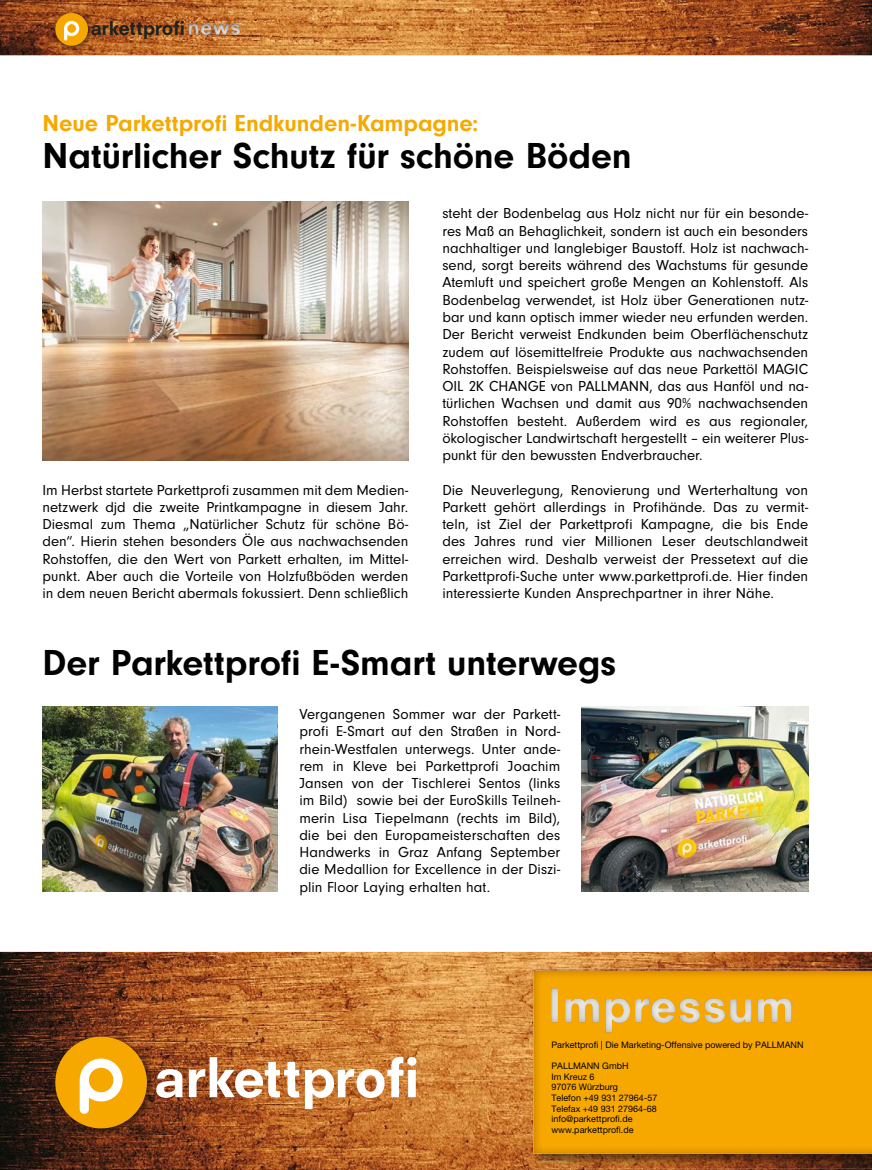
<style>
.page{position:relative;width:872px;height:1170px;background:#fff}
.page>*{position:absolute;margin:0;border:0;box-sizing:border-box;transform-origin:0 0}
.t1{font:800 53.25px "Neuzeit S";letter-spacing:-.005em;color:#fff}
.t2{font:700 37.5px "Neuzeit Gro";letter-spacing:-.005em;color:#000}
.t3{font:700 24px "Neuzeit Gro";letter-spacing:-.005em;color:#f6a900}
.t4{font:800 18.9px "Neuzeit S";letter-spacing:-.005em;color:#1f221e}
.t5{font:15px/17.2px "Neuzeit Gro";color:#000}
.t6{font:9px/10.5px "Helvetica Neue LT Std";color:#000}
</style>
<div class="page">
<img style="left:0;top:0;width:872px;height:55px">
<img style="left:189px;top:24px;width:41px;height:11px">
<svg style="left:230px;top:24px;width:10px;height:11px"></svg>
<img style="left:52px;top:10px;width:42px;height:42px">
<div style="left:55px;top:13px;width:33px;height:33px;background:#f7a800;border-radius:50%"></div>
<svg style="left:64px;top:21px;width:15px;height:20px"></svg>
<img style="left:0;top:951px;width:872px;height:218px">
<img style="left:54px;top:1034px;width:101px;height:102px">
<div style="left:55px;top:1036px;width:92px;height:92px;background:#f7a800;border-radius:50%"></div>
<svg style="left:80px;top:1058px;width:43px;height:55px"></svg>
<img style="left:531px;top:968px;width:341px;height:199px">
<img style="left:533px;top:970px;width:339px;height:183px">
<img style="left:551px;top:1022px;width:240px;height:10px">
<img style="left:551px;top:988px;width:240px;height:34px">
<img style="left:43px;top:201px;width:365px;height:259px">
<img style="left:43px;top:707px;width:235px;height:184px">
<img style="left:581px;top:707px;width:227px;height:184px">
<p class="t4" style="left:90px;top:16px;width:96px">arkettprofi</p>
<h3 class="t3" style="left:43px;top:109px;width:437px">Neue Parkettprofi Endkunden-Kampagne:</h3>
<h2 class="t2" style="left:43px;top:135px;width:590px">Natürlicher Schutz für schöne Böden</h2>
<p class="t5" style="left:43px;top:481px;width:367px">Im Herbst startete Parkettprofi zusammen mit dem Medien&shy;netzwerk djd die zweite Printkampagne in diesem Jahr.<br>Diesmal zum Thema „Natürlicher Schutz für schöne Bö&shy;den“. Hierin stehen besonders Öle aus nachwachsenden Rohstoffen, die den Wert von Parkett erhalten, im Mittel&shy;punkt. Aber auch die Vorteile von Holzfußböden werden in dem neuen Bericht abermals fokussiert. Denn schließlich</p>
<p class="t5" style="left:442px;top:205px;width:367px">steht der Bodenbelag aus Holz nicht nur für ein besonde&shy;res Maß an Behaglichkeit, sondern ist auch ein besonders nachhaltiger und langlebiger Baustoff. Holz ist nachwach&shy;send, sorgt bereits während des Wachstums für gesunde Atemluft und speichert große Mengen an Kohlenstoff. Als Bodenbelag verwendet, ist Holz über Generationen nutz&shy;bar und kann optisch immer wieder neu erfunden werden.<br>Der Bericht verweist Endkunden beim Oberflächenschutz zudem auf lösemittelfreie Produkte aus nachwachsenden Rohstoffen. Beispielsweise auf das neue Parkettöl MAGIC OIL 2K CHANGE von PALLMANN, das aus Hanföl und na&shy;türlichen Wachsen und damit aus 90% nachwachsenden Rohstoffen besteht. Außerdem wird es aus regionaler, ökologischer Landwirtschaft hergestellt – ein weiterer Plus&shy;punkt für den bewussten Endverbraucher.</p>
<p class="t5" style="left:442px;top:481px;width:367px;text-align:justify">Die Neuverlegung, Renovierung und Werterhaltung von Parkett gehört allerdings in Profihände. Das zu vermit&shy;teln, ist Ziel der Parkettprofi Kampagne, die bis Ende des Jahres rund vier Millionen Leser deutschlandweit erreichen wird. Deshalb verweist der Pressetext auf die Parkettprofi-Suche unter www.parkettprofi.de. Hier finden interessierte Kunden Ansprechpartner in ihrer Nähe.</p>
<h2 class="t2" style="left:43px;top:641px;width:575px">Der Parkettprofi E-Smart unterwegs</h2>
<p class="t5" style="left:299px;top:705px;width:262px;text-align:justify">Vergangenen Sommer war der Parkett&shy;profi E-Smart auf den Straßen in Nord&shy;rhein-Westfalen unterwegs. Unter ande&shy;rem in Kleve bei Parkettprofi Joachim Jansen von der Tischlerei Sentos (links im Bild) sowie bei der EuroSkills Teilneh&shy;merin Lisa Tiepelmann (rechts im Bild), die bei den Europameisterschaften des Handwerks in Graz Anfang September die Medallion for Excellence in der Diszi&shy;plin Floor Laying erhalten hat.</p>
<h1 class="t1" style="left:154px;top:1031px;width:267px">arkettprofi</h1>
<h1 class="t1" style="left:154px;top:1044px;width:267px">arkettprofi</h1>
<p class="t6" style="left:551px;top:1038px;width:254px">Parkettprofi | Die Marketing-Offensive powered by PALLMANN</p>
<p class="t6" style="left:551px;top:1060px;width:108px">PALLMANN GmbH<br>Im Kreuz 6<br>97076 Würzburg<br>Telefon +49 931 27964-57<br>Telefax +49 931 27964-68 info@parkettprofi.de www.parkettprofi.de</p>
<p class="t6" style="left:551px;top:1057px;width:108px">Im Kreuz 6<br>97076 Würzburg<br>Telefon +49 931 27964-57<br>Telefax +49 931 27964-68 info@parkettprofi.de www.parkettprofi.de</p>
</div>
